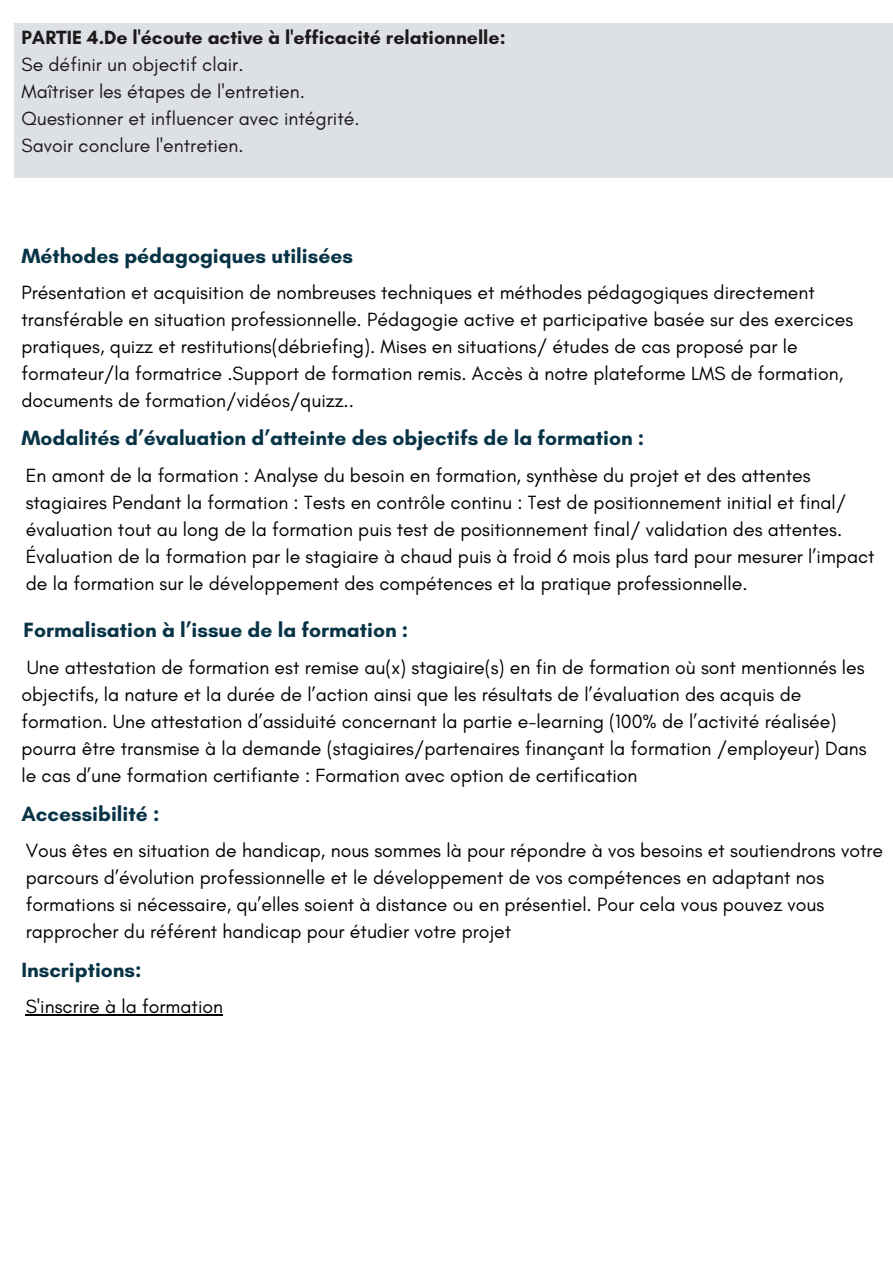
<style>
.page{position:relative;width:893px;height:1264px;background:#fff}
.page>*{position:absolute;margin:0;border:0;box-sizing:border-box;transform-origin:0 0}
.t1{font:700 21px "Glacial Indifference";color:#073346}
.t2{font:19.5px/27px "Glacial Indifference";color:#000}
.t3{font:19.5px/27px "Glacial Indifference";color:#1e181a}
.t4{font:700 19.5px "Glacial Indifference";color:#1e181a}
</style>
<div class="page">
<hr style="left:26px;top:1014px;width:197px;height:1px;background:#000">
<div style="left:14px;top:23px;width:878px;height:154px;background:#dde1e5"></div>
<p class="t4" style="left:21px;top:25px;width:485px">PARTIE 4.De l'écoute active à l'efficacité relationnelle:</p>
<p class="t3" style="left:21px;top:50px;width:340px">Se définir un objectif clair.<br>Maîtriser les étapes de l'entretien.<br>Questionner et influencer avec intégrité.<br>Savoir conclure l'entretien.</p>
<p class="t1" style="left:21px;top:243px;width:333px">Méthodes pédagogiques utilisées</p>
<p class="t2" style="left:21px;top:278px;width:833px">Présentation et acquisition de nombreuses techniques et méthodes pédagogiques directement transférable en situation professionnelle. Pédagogie active et participative basée sur des exercices pratiques, quizz et restitutions(débriefing). Mises en situations/ études de cas proposé par le formateur/la formatrice .Support de formation remis. Accès à notre plateforme LMS de formation, documents de formation/vidéos/quizz..</p>
<p class="t1" style="left:21px;top:425px;width:624px">Modalités d’évaluation d’atteinte des objectifs de la formation :</p>
<p class="t2" style="left:26px;top:461px;width:850px">En amont de la formation : Analyse du besoin en formation, synthèse du projet et des attentes stagiaires Pendant la formation : Tests en contrôle continu : Test de positionnement initial et final/ évaluation tout au long de la formation puis test de positionnement final/ validation des attentes.<br>Évaluation de la formation par le stagiaire à chaud puis à froid 6 mois plus tard pour mesurer l’impact de la formation sur le développement des compétences et la pratique professionnelle.</p>
<p class="t1" style="left:24px;top:617px;width:386px">Formalisation à l’issue de la formation :</p>
<p class="t2" style="left:21px;top:653px;width:846px">Une attestation de formation est remise au(x) stagiaire(s) en fin de formation où sont mentionnés les objectifs, la nature et la durée de l’action ainsi que les résultats de l’évaluation des acquis de formation. Une attestation d’assiduité concernant la partie e-learning (100% de l’activité réalisée) pourra être transmise à la demande (stagiaires/partenaires finançant la formation /employeur) Dans le cas d’une formation certifiante : Formation avec option de certification</p>
<p class="t1" style="left:21px;top:800px;width:139px">Accessibilité :</p>
<p class="t2" style="left:26px;top:836px;width:858px">Vous êtes en situation de handicap, nous sommes là pour répondre à vos besoins et soutiendrons votre parcours d’évolution professionnelle et le développement de vos compétences en adaptant nos formations si nécessaire, qu’elles soient à distance ou en présentiel. Pour cela vous pouvez vous rapprocher du référent handicap pour étudier votre projet</p>
<p class="t1" style="left:21px;top:956px;width:122px">Inscriptions:</p>
<p class="t2" style="left:26px;top:992px;width:199px">S'inscrire à la formation</p>
</div>
